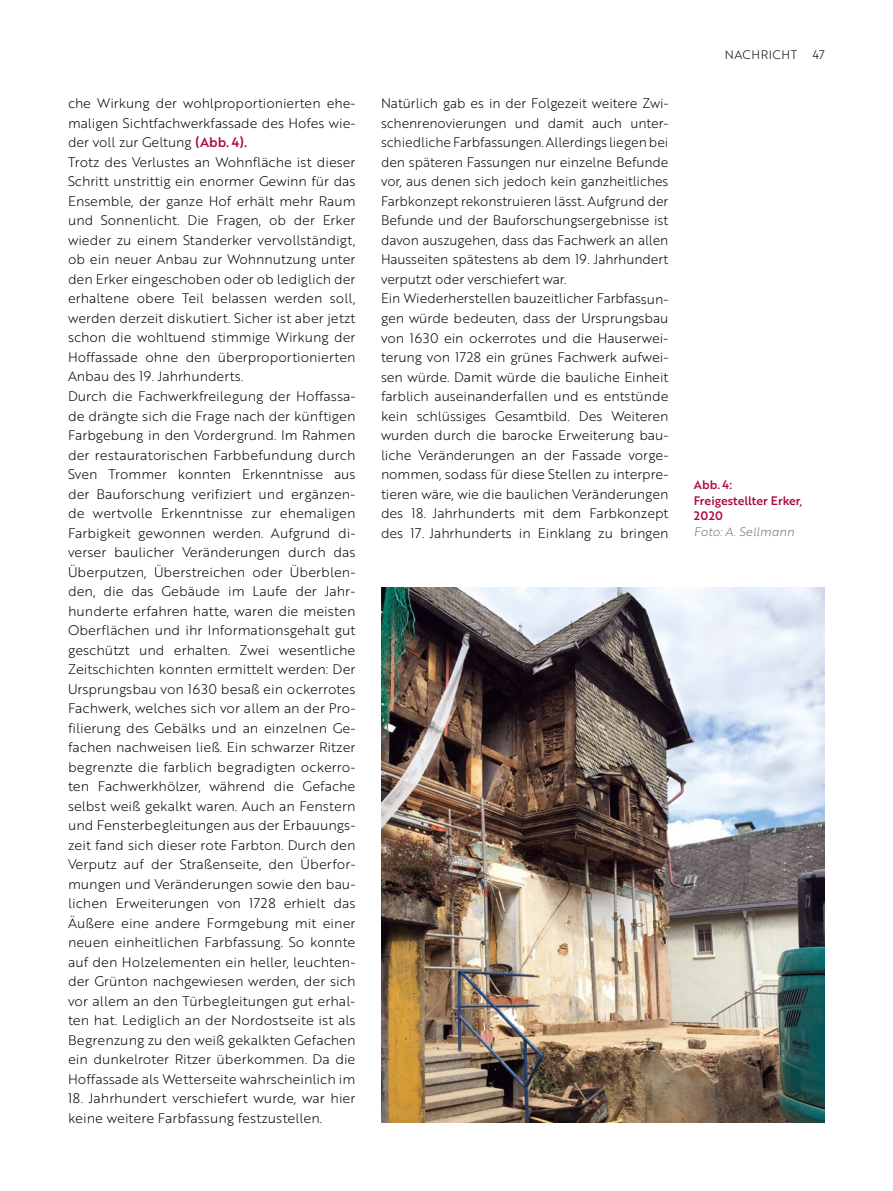
<style>
.page{position:relative;width:893px;height:1191px;background:#fff}
.page>*{position:absolute;margin:0;border:0;box-sizing:border-box;transform-origin:0 0}
.t1{font:13.5px/19.5px "Brother 1816 Light";color:#000}
.t2{font:12px/15.8px "Brother 1816 Medium";color:#ac0a41}
.t3{font:12px "Brother 1816 Light Italic";letter-spacing:.01em;color:#706f6f}
.t4{font:12px "Brother 1816 Light 4";letter-spacing:.05em;color:#000}
.t5{font:12px "Brother 1816 Light";color:#000}
.s1{font-family:"Brother 1816 Medium";color:#ac0a41}
</style>
<div class="page">
<img style="left:381px;top:587px;width:444px;height:536px">
<p class="t1" style="left:68px;top:93px;width:289px">che Wirkung der wohlproportionierten ehe&shy;maligen Sichtfachwerkfassade des Hofes wie&shy;der voll zur Geltung <span class="s1">(Abb. 4).<br></span>Trotz des Verlustes an Wohnfläche ist dieser Schritt unstrittig ein enormer Gewinn für das Ensemble, der ganze Hof erhält mehr Raum und Sonnenlicht. Die Fragen, ob der Erker wieder zu einem Standerker vervollständigt, ob ein neuer Anbau zur Wohnnutzung unter den Erker eingeschoben oder ob lediglich der erhaltene obere Teil belassen werden soll, werden derzeit diskutiert. Sicher ist aber jetzt schon die wohltuend stimmige Wirkung der Hoffassade ohne den überproportionierten Anbau des 19. Jahrhunderts.<br>Durch die Fachwerkfreilegung der Hoffassa&shy;de drängte sich die Frage nach der künftigen Farbgebung in den Vordergrund. Im Rahmen der restauratorischen Farbbefundung durch Sven Trommer konnten Erkenntnisse aus der Bauforschung verifiziert und ergänzen&shy;de wertvolle Erkenntnisse zur ehemaligen Farbigkeit gewonnen werden. Aufgrund di&shy;verser baulicher Veränderungen durch das Überputzen, Überstreichen oder Überblen&shy;den, die das Gebäude im Laufe der Jahr&shy;hunderte erfahren hatte, waren die meisten Oberflächen und ihr Informationsgehalt gut geschützt und erhalten. Zwei wesentliche Zeitschichten konnten ermittelt werden: Der Ursprungsbau von 1630 besaß ein ockerrotes Fachwerk, welches sich vor allem an der Pro&shy;filierung des Gebälks und an einzelnen Ge&shy;fachen nachweisen ließ. Ein schwarzer Ritzer begrenzte die farblich begradigten ockerro&shy;ten Fachwerkhölzer, während die Gefache selbst weiß gekalkt waren. Auch an Fenstern und Fensterbegleitungen aus der Erbauungs&shy;zeit fand sich dieser rote Farbton. Durch den Verputz auf der Straßenseite, den Überfor&shy;mungen und Veränderungen sowie den bau&shy;lichen Erweiterungen von 1728 erhielt das Äußere eine andere Formgebung mit einer neuen einheitlichen Farbfassung. So konnte auf den Holzelementen ein heller, leuchten&shy;der Grünton nachgewiesen werden, der sich vor allem an den Türbegleitungen gut erhal&shy;ten hat. Lediglich an der Nordostseite ist als Begrenzung zu den weiß gekalkten Gefachen ein dunkelroter Ritzer überkommen. Da die Hoffassade als Wetterseite wahrscheinlich im</p>
<p class="t1" style="left:68px;top:1088px;width:289px">18. Jahrhundert verschiefert wurde, war hier keine weitere Farbfassung festzustellen.</p>
<p class="t1" style="left:381px;top:93px;width:289px">Natürlich gab es in der Folgezeit weitere Zwi&shy;schenrenovierungen und damit auch unter&shy;schiedliche Farbfassungen. Allerdings liegen bei den späteren Fassungen nur einzelne Befunde vor, aus denen sich jedoch kein ganzheitliches Farbkonzept rekonstruieren lässt. Aufgrund der Befunde und der Bauforschungsergebnisse ist davon auszugehen, dass das Fachwerk an allen Hausseiten spätestens ab dem 19. Jahrhundert verputzt oder verschiefert war.<br>Ein Wiederherstellen bauzeitlicher Farbfassun&shy;gen würde bedeuten, dass der Ursprungsbau von 1630 ein ockerrotes und die Hauserwei&shy;terung von 1728 ein grünes Fachwerk aufwei&shy;sen würde. Damit würde die bauliche Einheit farblich auseinanderfallen und es entstünde kein schlüssiges Gesamtbild. Des Weiteren wurden durch die barocke Erweiterung bau&shy;liche Veränderungen an der Fassade vorge&shy;nommen, sodass für diese Stellen zu interpre&shy;tieren wäre, wie die baulichen Veränderungen des 18. Jahrhunderts mit dem Farbkonzept des 17. Jahrhunderts in Einklang zu bringen</p>
<p class="t4" style="left:725px;top:46px;width:74px">NACHRICHT</p>
<p class="t5" style="left:813px;top:46px;width:14px">47</p>
<p class="t2" style="left:694px;top:476px;width:110px">Abb. 4:<br>Freigestellter Erker,<br>2020</p>
<p class="t3" style="left:694px;top:523px;width:102px">Foto: A. Sellmann</p>
</div>
